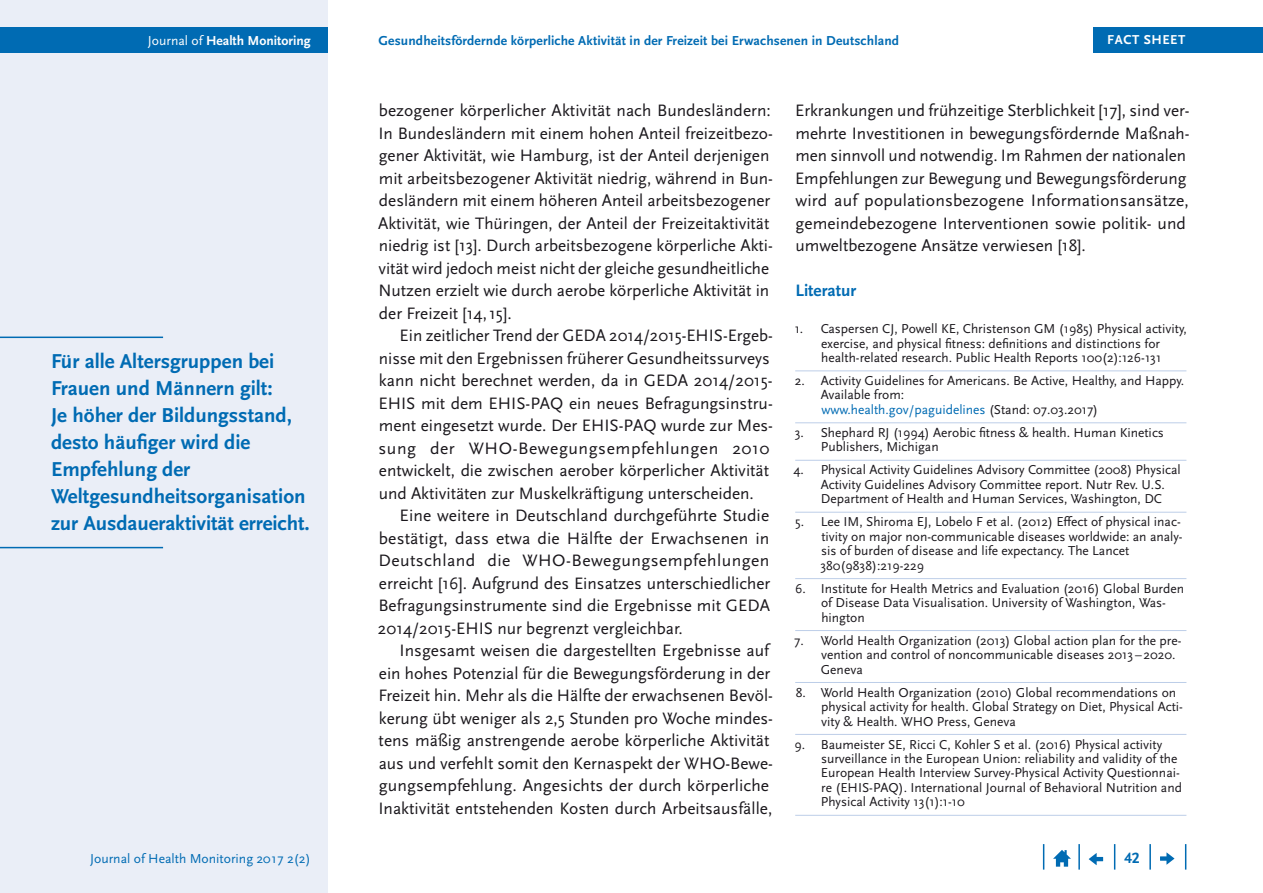
<style>
.page{position:relative;width:1263px;height:893px;background:#fff}
.page>*{position:absolute;margin:0;border:0;box-sizing:border-box;transform-origin:0 0}
.t1{font:700 21px/27px "Scala Sans Pro";color:#006bb3}
.Copy_Einzug{font:17.25px/22.5px "Scala Sans Pro";color:#1a171c}
.t2{font:700 17.25px "Scala Sans Pro";color:#006bb3}
.t3{font:700 15.75px "Scala Sans Pro";color:#006bb3}
.t4{font:700 13.65px "Scala Sans Pro";letter-spacing:.01em;color:#006bb3}
.t5{font:13.65px "Scala Sans Pro";color:#006bb3}
.t6{font:700 13.65px "Scala Sans Pro";color:#fff}
.Literaturverzeichnis{font:13.5px/14.4px "Scala Sans Pro";color:#1a171c}
.t7{font:700 13.5px "Scala Sans Pro";letter-spacing:.04em;color:#fff}
.s1{font-weight:400}
.s2{color:#006bb3}
</style>
<div class="page">
<div style="left:0;top:0;width:327px;height:893px;background:#eaeef7"></div>
<div style="left:0;top:28px;width:327px;height:25px;background:#006bb3"></div>
<svg style="left:1185px;top:844px;width:1px;height:26px"></svg>
<hr style="left:1149px;top:844px;width:2px;height:26px;background:#006bb3">
<svg style="left:1114px;top:844px;width:1px;height:26px"></svg>
<hr style="left:1078px;top:844px;width:2px;height:26px;background:#006bb3">
<svg style="left:1043px;top:844px;width:1px;height:26px"></svg>
<svg style="left:1053px;top:850px;width:18px;height:17px"></svg>
<svg style="left:1089px;top:853px;width:14px;height:12px"></svg>
<svg style="left:1160px;top:852px;width:14px;height:13px"></svg>
<div style="left:1093px;top:28px;width:170px;height:25px;background:#006bb3"></div>
<hr style="left:795px;top:370px;width:391px;height:1px;background:#bdcee8">
<hr style="left:795px;top:422px;width:391px;height:1px;background:#bdcee8">
<hr style="left:795px;top:460px;width:391px;height:1px;background:#bdcee8">
<hr style="left:795px;top:512px;width:391px;height:1px;background:#bdcee8">
<hr style="left:795px;top:578px;width:391px;height:1px;background:#bdcee8">
<hr style="left:795px;top:630px;width:391px;height:1px;background:#bdcee8">
<hr style="left:795px;top:682px;width:391px;height:1px;background:#bdcee8">
<hr style="left:795px;top:734px;width:391px;height:1px;background:#bdcee8">
<hr style="left:795px;top:815px;width:391px;height:1px;background:#bdcee8">
<hr style="left:0;top:337px;width:163px;height:1px;background:#006bb3">
<hr style="left:0;top:547px;width:163px;height:1px;background:#006bb3">
<p class="t6" style="left:148px;top:33px;width:164px"><span class="s1">Journal of</span> Health Monitoring</p>
<p class="t4" style="left:378px;top:33px;width:522px">Gesundheitsfördernde körperliche Aktivität in der Freizeit bei Erwachsenen in Deutschland</p>
<p class="t7" style="left:1107px;top:32px;width:80px">FACT SHEET</p>
<p class="t1" style="left:51px;top:348px;width:260px">Für alle Altersgruppen bei<br>Frauen und Männern gilt:<br>Je höher der Bildungsstand, desto häufiger wird die<br>Empfehlung der<br>Weltgesundheitsorganisation zur Ausdaueraktivität erreicht.</p>
<p class="Copy_Einzug" style="left:378px;top:99px;width:396px">bezogener körperlicher Aktivität nach Bundesländern:<br>In Bundesländern mit einem hohen Anteil freizeitbezo&shy;gener Aktivität, wie Hamburg, ist der Anteil derjenigen mit arbeitsbezogener Aktivität niedrig, während in Bun&shy;desländern mit einem höheren Anteil arbeitsbezogener Aktivität, wie Thüringen, der Anteil der Freizeitaktivität niedrig ist [13]. Durch arbeitsbezogene körperliche Akti&shy;vität wird jedoch meist nicht der gleiche gesundheitliche Nutzen erzielt wie durch aerobe körperliche Aktivität in der Freizeit [14,15].</p>
<p class="Copy_Einzug" style="left:378px;top:324px;width:396px;text-indent:21px">Ein zeitlicher Trend der GEDA 2014/2015-EHIS-Ergeb&shy;nisse mit den Ergebnissen früherer Gesundheitssurveys kann nicht berechnet werden, da in GEDA 2014/2015- EHIS mit dem EHIS-PAQ ein neues Befragungsinstru&shy;ment eingesetzt wurde. Der EHIS-PAQ wurde zur Mes&shy;sung der WHO-Bewegungsempfehlungen 2010 entwickelt, die zwischen aerober körperlicher Aktivität und Aktivitäten zur Muskelkräftigung unterscheiden.</p>
<p class="Copy_Einzug" style="left:378px;top:504px;width:394px;text-align:justify;text-indent:22px">Eine weitere in Deutschland durchgeführte Studie bestätigt, dass etwa die Hälfte der Erwachsenen in Deutschland die WHO-Bewegungsempfehlungen erreicht [16]. Aufgrund des Einsatzes unterschiedlicher Befragungsinstrumente sind die Ergebnisse mit GEDA 2014/2015-EHIS nur begrenzt vergleichbar.</p>
<p class="Copy_Einzug" style="left:378px;top:639px;width:396px;text-indent:21px">Insgesamt weisen die dargestellten Ergebnisse auf ein hohes Potenzial für die Bewegungsförderung in der Freizeit hin. Mehr als die Hälfte der erwachsenen Bevöl&shy;kerung übt weniger als 2,5 Stunden pro Woche mindes&shy;tens mäßig anstrengende aerobe körperliche Aktivität aus und verfehlt somit den Kernaspekt der WHO-Bewe&shy;gungsempfehlung. Angesichts der durch körperliche Inaktivität entstehenden Kosten durch Arbeitsausfälle,</p>
<p class="Copy_Einzug" style="left:795px;top:99px;width:396px">Erkrankungen und frühzeitige Sterblichkeit [17], sind ver&shy;mehrte Investitionen in bewegungsfördernde Maßnah&shy;men sinnvoll und notwendig. Im Rahmen der nationalen Empfehlungen zur Bewegung und Bewegungsförderung wird auf populationsbezogene Informationsansätze, gemeindebezogene Interventionen sowie politik- und umweltbezogene Ansätze verwiesen [18].</p>
<h2 class="t2" style="left:795px;top:280px;width:62px">Literatur</h2>
<p class="Literaturverzeichnis" style="left:795px;top:321px;width:394px;text-align:center">1. Caspersen CJ, Powell KE, Christenson GM (1985) Physical activity, exercise, and physical fitness: definitions and distinctions for health-related research. Public Health Reports 100(2):126-131</p>
<p class="Literaturverzeichnis" style="left:821px;top:373px;width:365px;text-indent:-26px">2. Activity Guidelines for Americans. Be Active, Healthy, and Happy.<br>Available from:<br><span class="s2">www.health.gov/paguidelines</span> (Stand: 07.03.2017)</p>
<p class="Literaturverzeichnis" style="left:821px;top:425px;width:345px;text-indent:-26px">3. Shephard RJ (1994) Aerobic fitness &amp; health. Human Kinetics<br>Publishers, Michigan</p>
<p class="Literaturverzeichnis" style="left:821px;top:463px;width:362px;text-indent:-27px">4. Physical Activity Guidelines Advisory Committee (2008) Physical<br>Activity Guidelines Advisory Committee report. Nutr Rev. U.S.<br>Department of Health and Human Services, Washington, DC</p>
<p class="Literaturverzeichnis" style="left:820px;top:515px;width:364px;text-indent:-25px">5. Lee IM, Shiroma EJ, Lobelo F et al. (2012) Effect of physical inac&shy;tivity on major non-communicable diseases worldwide: an analy&shy;sis of burden of disease and life expectancy. The Lancet 380(9838):219-229</p>
<p class="Literaturverzeichnis" style="left:821px;top:581px;width:365px;text-indent:-26px">6. Institute for Health Metrics and Evaluation (2016) Global Burden of Disease Data Visualisation. University of Washington, Was&shy;hington</p>
<p class="Literaturverzeichnis" style="left:821px;top:633px;width:362px;text-indent:-26px">7. World Health Organization (2013) Global action plan for the pre&shy;vention and control of noncommunicable diseases 2013–2020.<br>Geneva</p>
<p class="Literaturverzeichnis" style="left:821px;top:685px;width:363px;text-indent:-25px">8. World Health Organization (2010) Global recommendations on physical activity for health. Global Strategy on Diet, Physical Acti&shy;vity &amp; Health. WHO Press, Geneva</p>
<p class="Literaturverzeichnis" style="left:821px;top:737px;width:363px;text-indent:-26px">9. Baumeister SE, Ricci C, Kohler S et al. (2016) Physical activity surveillance in the European Union: reliability and validity of the European Health Interview Survey-Physical Activity Questionnai&shy;re (EHIS-PAQ). International Journal of Behavioral Nutrition and Physical Activity 13(1):1-10</p>
<p class="t5" style="left:90px;top:850px;width:222px">Journal of Health Monitoring 2017 2(2)</p>
<p class="t3" style="left:1124px;top:849px;width:17px">42</p>
</div>
